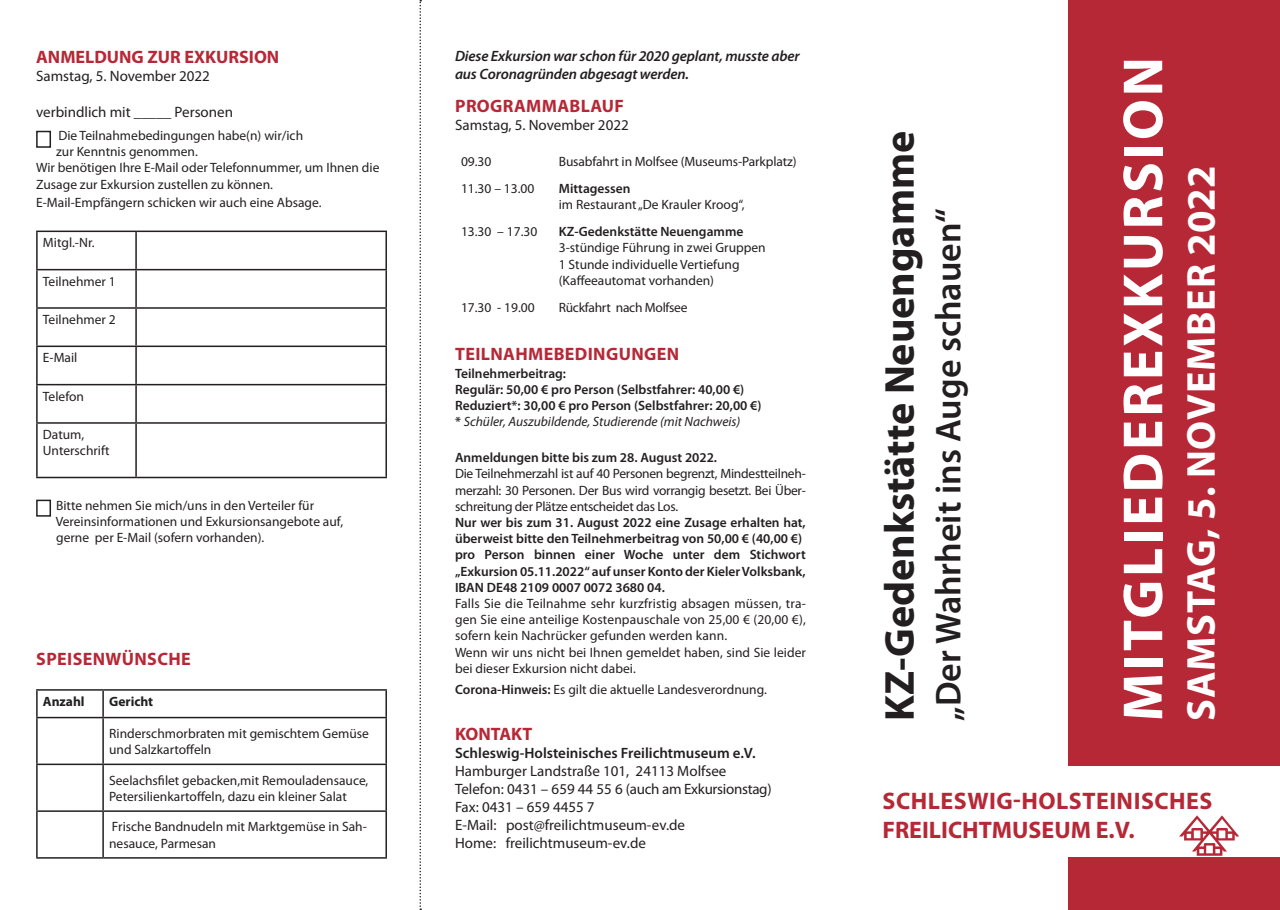
<style>
.page{position:relative;width:1280px;height:910px;background:#fff}
.page>*{position:absolute;margin:0;border:0;box-sizing:border-box;transform-origin:0 0}
.t1{font:700 57px "Myriad Pro";letter-spacing:.05em;color:#fff}
.t2{font:700 42px "Myriad Pro";color:#231f20}
.t3{font:700 40.5px "Myriad Pro";letter-spacing:.02em;color:#fff}
.t4{font:600 36px "Myriad Pro";color:#231f20}
.t5{font:700 24px "Myriad Pro";letter-spacing:.02em;color:#b72837}
.t6{font:700 24px "Myriad Pro";color:#b72837}
.t7{font:700 18px "Myriad Pro";letter-spacing:.02em;color:#b72837}
.t8{font:700 18px "Myriad Pro";color:#b72837}
.t9{font:15px "Myriad Pro";color:#231f20}
.t10{font:italic 600 15px/18px "Myriad Pro";letter-spacing:-.01em;color:#231f20}
.t11{font:600 15px "Myriad Pro";color:#231f20}
.t12{font:15px "Myriad Pro";letter-spacing:-.02em;color:#231f20}
.t13{font:13.5px/16.2px "Myriad Pro";color:#231f20}
.t14{font:600 13.5px/16.2px "Myriad Pro";color:#231f20}
.t15{font:13.5px "Myriad Pro";letter-spacing:-.02em;color:#231f20}
.t16{font:700 13.5px "Myriad Pro";color:#231f20}
.s1{font-weight:600}
.s2{font-weight:400;font-style:italic}
</style>
<div class="page">
<div style="left:1068px;top:0;width:212px;height:910px;background:#b72837"></div>
<div style="left:882px;top:766px;width:398px;height:91px;background:#fff"></div>
<hr style="left:36px;top:231px;width:100px;height:1px;background:#231f20">
<hr style="left:36px;top:232px;width:2px;height:37px;background:#231f20">
<hr style="left:136px;top:231px;width:251px;height:1px;background:#231f20">
<hr style="left:135px;top:232px;width:2px;height:37px;background:#231f20">
<hr style="left:385px;top:232px;width:2px;height:37px;background:#231f20">
<hr style="left:36px;top:269px;width:100px;height:1px;background:#231f20">
<hr style="left:36px;top:270px;width:2px;height:37px;background:#231f20">
<hr style="left:136px;top:269px;width:251px;height:1px;background:#231f20">
<hr style="left:135px;top:270px;width:2px;height:37px;background:#231f20">
<hr style="left:385px;top:270px;width:2px;height:37px;background:#231f20">
<hr style="left:36px;top:307px;width:100px;height:2px;background:#231f20">
<hr style="left:36px;top:309px;width:2px;height:37px;background:#231f20">
<hr style="left:136px;top:307px;width:251px;height:2px;background:#231f20">
<hr style="left:135px;top:309px;width:2px;height:37px;background:#231f20">
<hr style="left:385px;top:309px;width:2px;height:37px;background:#231f20">
<hr style="left:36px;top:346px;width:100px;height:1px;background:#231f20">
<hr style="left:36px;top:347px;width:2px;height:37px;background:#231f20">
<hr style="left:136px;top:346px;width:251px;height:1px;background:#231f20">
<hr style="left:135px;top:347px;width:2px;height:37px;background:#231f20">
<hr style="left:385px;top:347px;width:2px;height:37px;background:#231f20">
<hr style="left:36px;top:384px;width:100px;height:1px;background:#231f20">
<hr style="left:36px;top:385px;width:2px;height:37px;background:#231f20">
<hr style="left:136px;top:384px;width:251px;height:1px;background:#231f20">
<hr style="left:135px;top:385px;width:2px;height:37px;background:#231f20">
<hr style="left:385px;top:385px;width:2px;height:37px;background:#231f20">
<hr style="left:36px;top:422px;width:100px;height:2px;background:#231f20">
<hr style="left:36px;top:424px;width:2px;height:53px;background:#231f20">
<hr style="left:136px;top:422px;width:251px;height:2px;background:#231f20">
<hr style="left:135px;top:424px;width:2px;height:53px;background:#231f20">
<hr style="left:385px;top:424px;width:2px;height:53px;background:#231f20">
<hr style="left:36px;top:477px;width:100px;height:1px;background:#231f20">
<hr style="left:136px;top:477px;width:251px;height:1px;background:#231f20">
<div style="left:36px;top:131px;width:15px;height:17px;border:2px solid #231f20"></div>
<div style="left:36px;top:500px;width:15px;height:17px;border:2px solid #231f20"></div>
<svg style="left:1179px;top:815px;width:60px;height:41px"></svg>
<svg style="left:419px;top:0;width:2px;height:910px"></svg>
<hr style="left:36px;top:689px;width:67px;height:2px;background:#231f20">
<hr style="left:36px;top:691px;width:2px;height:26px;background:#231f20">
<hr style="left:103px;top:689px;width:284px;height:2px;background:#231f20">
<hr style="left:102px;top:691px;width:2px;height:26px;background:#231f20">
<hr style="left:385px;top:691px;width:2px;height:26px;background:#231f20">
<hr style="left:36px;top:717px;width:67px;height:1px;background:#231f20">
<hr style="left:36px;top:718px;width:2px;height:46px;background:#231f20">
<hr style="left:103px;top:717px;width:284px;height:1px;background:#231f20">
<hr style="left:102px;top:718px;width:2px;height:46px;background:#231f20">
<hr style="left:385px;top:718px;width:2px;height:46px;background:#231f20">
<hr style="left:36px;top:764px;width:67px;height:1px;background:#231f20">
<hr style="left:36px;top:765px;width:2px;height:45px;background:#231f20">
<hr style="left:103px;top:764px;width:284px;height:1px;background:#231f20">
<hr style="left:102px;top:765px;width:2px;height:45px;background:#231f20">
<hr style="left:385px;top:765px;width:2px;height:45px;background:#231f20">
<hr style="left:36px;top:810px;width:67px;height:2px;background:#231f20">
<hr style="left:36px;top:812px;width:2px;height:45px;background:#231f20">
<hr style="left:103px;top:810px;width:284px;height:2px;background:#231f20">
<hr style="left:102px;top:812px;width:2px;height:45px;background:#231f20">
<hr style="left:385px;top:812px;width:2px;height:45px;background:#231f20">
<hr style="left:36px;top:857px;width:67px;height:2px;background:#231f20">
<hr style="left:103px;top:857px;width:284px;height:2px;background:#231f20">
<p class="t8" style="left:36px;top:46px;width:245px">ANMELDUNG ZUR EXKURSION</p>
<p class="t9" style="left:36px;top:67px;width:175px">Samstag, 5. November 2022</p>
<p class="t9" style="left:36px;top:103px;width:198px">verbindlich mit _____ Personen</p>
<p class="t13" style="left:58px;top:127px;width:246px">Die Teilnahmebedingungen habe(n) wir/ich</p>
<p class="t13" style="left:56px;top:143px;width:143px">zur Kenntnis genommen.</p>
<p class="t13" style="left:36px;top:160px;width:345px">Wir benötigen Ihre E-Mail oder Telefonnummer, um Ihnen die<br>Zusage zur Exkursion zustellen zu können.</p>
<p class="t13" style="left:36px;top:194px;width:287px">E-Mail-Empfängern schicken wir auch eine Absage.</p>
<p class="t13" style="left:43px;top:235px;width:53px">Mitgl.-Nr.</p>
<p class="t13" style="left:43px;top:273px;width:74px">Teilnehmer 1</p>
<p class="t13" style="left:43px;top:311px;width:74px">Teilnehmer 2</p>
<p class="t13" style="left:43px;top:350px;width:36px">E-Mail</p>
<p class="t13" style="left:43px;top:388px;width:43px">Telefon</p>
<p class="t13" style="left:43px;top:426px;width:43px">Datum,</p>
<p class="t13" style="left:43px;top:442px;width:68px">Unterschrift</p>
<p class="t13" style="left:56px;top:497px;width:259px">Bitte nehmen Sie mich/uns in den Verteiler für</p>
<p class="t13" style="left:56px;top:513px;width:289px">Vereinsinformationen und Exkursionsangebote auf, gerne per E-Mail (sofern vorhanden).</p>
<p class="t7" style="left:36px;top:647px;width:156px">SPEISENWÜNSCHE</p>
<p class="t16" style="left:43px;top:693px;width:43px">Anzahl</p>
<p class="t16" style="left:109px;top:693px;width:46px">Gericht</p>
<p class="t13" style="left:109px;top:725px;width:261px">Rinderschmorbraten mit gemischtem Gemüse und Salzkartoffeln</p>
<p class="t13" style="left:109px;top:772px;width:261px">Seelachsfilet gebacken,mit Remouladensauce,<br>Petersilienkartoffeln, dazu ein kleiner Salat</p>
<p class="t13" style="left:109px;top:819px;width:259px">Frische Bandnudeln mit Marktgemüse in Sah&shy;nesauce, Parmesan</p>
<p class="t10" style="left:455px;top:47px;width:346px">Diese Exkursion war schon für 2020 geplant, musste aber aus Coronagründen abgesagt werden.</p>
<p class="t7" style="left:455px;top:94px;width:170px">PROGRAMMABLAUF</p>
<p class="t9" style="left:455px;top:116px;width:175px">Samstag, 5. November 2022</p>
<p class="t13" style="left:461px;top:153px;width:32px">09.30</p>
<p class="t13" style="left:559px;top:153px;width:239px">Busabfahrt in Molfsee (Museums-Parkplatz)</p>
<p class="t13" style="left:461px;top:180px;width:75px">11.30 – 13.00</p>
<p class="t14" style="left:559px;top:180px;width:73px">Mittagessen</p>
<p class="t13" style="left:559px;top:196px;width:187px">im Restaurant „De Krauler Kroog“,</p>
<p class="t13" style="left:461px;top:223px;width:78px">13.30 – 17.30</p>
<p class="t13" style="left:559px;top:223px;width:208px"><span class="s1">KZ-Gedenkstätte Neuengamme<br></span>3-stündige Führung in zwei Gruppen<br>1 Stunde individuelle Vertiefung</p>
<p class="t13" style="left:559px;top:272px;width:157px">(Kaffeeautomat vorhanden)</p>
<p class="t13" style="left:461px;top:299px;width:75px">17.30 - 19.00</p>
<p class="t15" style="left:559px;top:299px;width:130px">Rückfahrt nach Molfsee</p>
<p class="t7" style="left:455px;top:342px;width:225px">TEILNAHMEBEDINGUNGEN</p>
<p class="t14" style="left:455px;top:365px;width:308px">Teilnehmerbeitrag:<br>Regulär: 50,00 € pro Person (Selbstfahrer: 40,00 €)<br>Reduziert*: 30,00 € pro Person (Selbstfahrer: 20,00 €) * <span class="s2">Schüler, Auszubildende, Studierende (mit Nachweis)</span></p>
<p class="t14" style="left:455px;top:449px;width:264px">Anmeldungen bitte bis zum 28. August 2022.</p>
<p class="t13" style="left:455px;top:465px;width:352px;text-align:justify">Die Teilnehmerzahl ist auf 40 Personen begrenzt, Mindestteilneh&shy;merzahl: 30 Personen. Der Bus wird vorrangig besetzt. Bei Über&shy;schreitung der Plätze entscheidet das Los.</p>
<p class="t14" style="left:455px;top:514px;width:352px">Nur wer bis zum 31. August 2022 eine Zusage erhalten hat, überweist bitte den Teilnehmerbeitrag von 50,00 € (40,00 €)</p>
<p class="t14" style="left:455px;top:546px;width:352px;text-align:justify">pro Person binnen einer Woche unter dem Stichwort „Exkursion 05.11.2022“ auf unser Konto der Kieler Volksbank, IBAN DE48 2109 0007 0072 3680 04.</p>
<p class="t13" style="left:455px;top:595px;width:352px;text-align:justify">Falls Sie die Teilnahme sehr kurzfristig absagen müssen, tra&shy;gen Sie eine anteilige Kostenpauschale von 25,00 € (20,00 €), sofern kein Nachrücker gefunden werden kann.</p>
<p class="t13" style="left:455px;top:644px;width:352px">Wenn wir uns nicht bei Ihnen gemeldet haben, sind Sie leider bei dieser Exkursion nicht dabei.</p>
<p class="t13" style="left:455px;top:681px;width:313px"><span class="s1">Corona-Hinweis:</span> Es gilt die aktuelle Landesverordnung.</p>
<p class="t8" style="left:455px;top:722px;width:79px">KONTAKT</p>
<p class="t11" style="left:455px;top:743px;width:302px">Schleswig-Holsteinisches Freilichtmuseum e.V.</p>
<p class="t9" style="left:455px;top:761px;width:273px">Hamburger Landstraße 101, 24113 Molfsee</p>
<p class="t12" style="left:455px;top:779px;width:318px">Telefon: 0431 – 659 44 55 6 (auch am Exkursionstag)</p>
<p class="t9" style="left:455px;top:797px;width:141px">Fax: 0431 – 659 4455 7</p>
<p class="t9" style="left:455px;top:815px;width:232px">E-Mail: post@freilichtmuseum-ev.de</p>
<p class="t9" style="left:455px;top:833px;width:192px">Home: freilichtmuseum-ev.de</p>
<p class="t2" style="left:872px;top:721px;width:592px;rotate:-90deg">KZ-Gedenkstätte Neuengamme</p>
<p class="t4" style="left:925px;top:721px;width:515px;rotate:-90deg">„Der Wahrheit ins Auge schauen“</p>
<p class="t1" style="left:1106px;top:721px;width:666px;rotate:-90deg">MITGLIEDEREXKURSION</p>
<p class="t3" style="left:1175px;top:721px;width:557px;rotate:-90deg">SAMSTAG, 5. NOVEMBER 2022</p>
<p class="t5" style="left:883px;top:785px;width:331px">SCHLESWIG-HOLSTEINISCHES</p>
<p class="t6" style="left:882px;top:814px;width:254px">FREILICHTMUSEUM E.V.</p>
</div>
